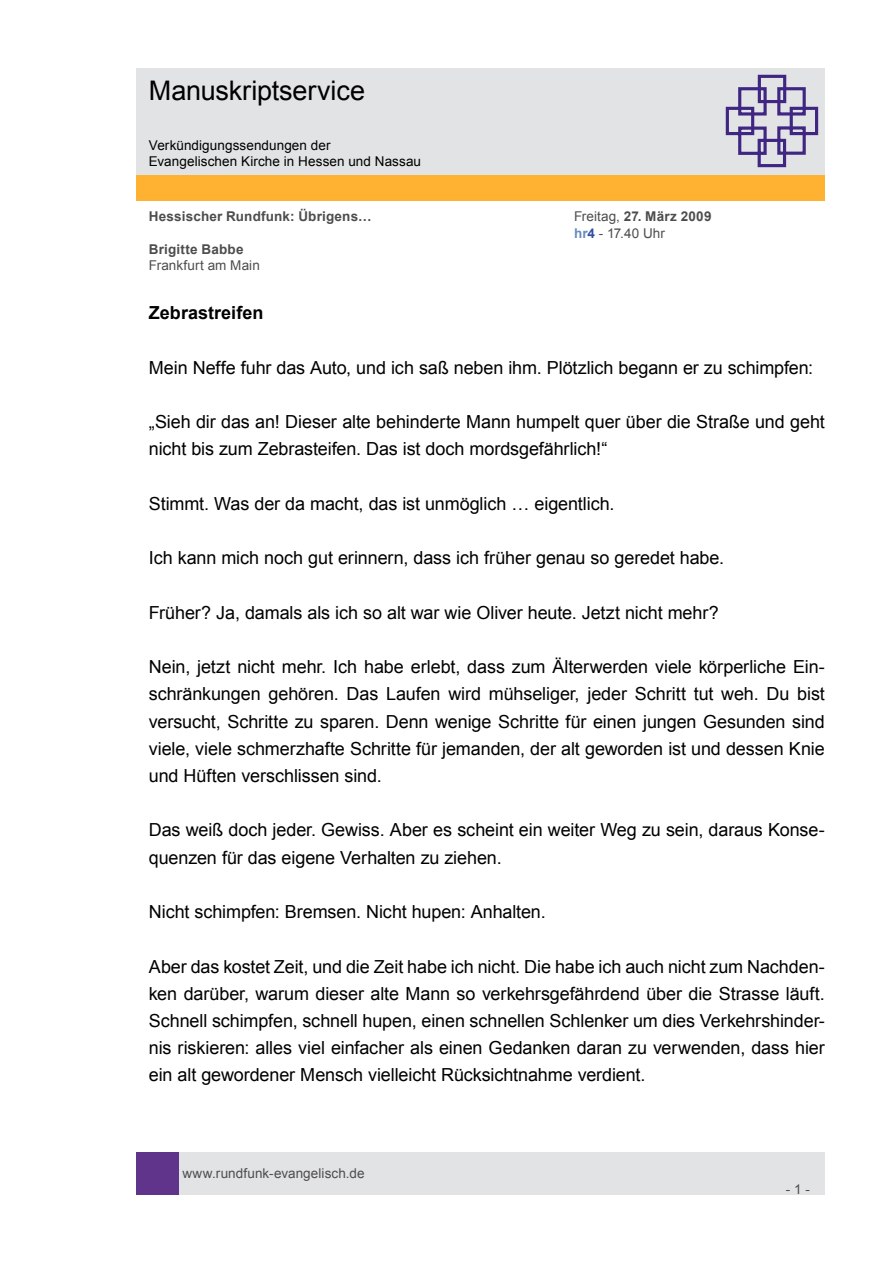
<style>
.page{position:relative;width:893px;height:1263px;background:#fff}
.page>*{position:absolute;margin:0;border:0;box-sizing:border-box;transform-origin:0 0}
.t1{font:27px "Arial";letter-spacing:-.005em;color:#000}
.t2{font:18px/27.2px "Arial";letter-spacing:-.005em;color:#000}
.t3{font:700 18px "Arial";color:#000}
.t4{font:13.5px/16.2px "Arial";letter-spacing:.005em;color:#4d4d4d}
.t5{font:13.5px/16.2px "Arial";letter-spacing:.005em;color:#000}
.t6{font:700 13.5px "Arial";letter-spacing:.015em;color:#4d4d4d}
.s1{font-weight:700}
.s2{font-weight:700;color:#688bc0}
.s3{font-weight:700;color:#2f4fa1}
</style>
<div class="page">
<div style="left:179px;top:1152px;width:646px;height:43px;background:#e2e3e4"></div>
<div style="left:136px;top:1152px;width:43px;height:43px;background:#5f348a"></div>
<div style="left:136px;top:175px;width:689px;height:26px;background:#ffb132"></div>
<div style="left:136px;top:68px;width:689px;height:106px;background:#e2e3e4"></div>
<svg style="left:725px;top:74px;width:94px;height:94px"></svg>
<h1 class="t1" style="left:149px;top:73px;width:218px">Manuskriptservice</h1>
<p class="t5" style="left:149px;top:137px;width:274px">Verkündigungssendungen der<br>Evangelischen Kirche in Hessen und Nassau</p>
<p class="t6" style="left:149px;top:208px;width:224px">Hessischer Rundfunk: Übrigens…</p>
<p class="t4" style="left:574px;top:209px;width:139px">Freitag, <span class="s1">27. März 2009 </span><span class="s2">hr</span><span class="s3">4</span> - 17.40 Uhr</p>
<p class="t6" style="left:149px;top:240px;width:96px">Brigitte Babbe</p>
<p class="t4" style="left:149px;top:257px;width:113px">Frankfurt am Main</p>
<p class="t3" style="left:149px;top:301px;width:116px">Zebrastreifen</p>
<p class="t2" style="left:149px;top:354px;width:666px">Mein Neffe fuhr das Auto, und ich saß neben ihm. Plötzlich begann er zu schimpfen:</p>
<p class="t2" style="left:149px;top:408px;width:677px">„Sieh dir das an! Dieser alte behinderte Mann humpelt quer über die Straße und geht nicht bis zum Zebrasteifen. Das ist doch mordsgefährlich!“</p>
<p class="t2" style="left:149px;top:490px;width:467px">Stimmt. Was der da macht, das ist unmöglich … eigentlich.</p>
<p class="t2" style="left:149px;top:544px;width:577px">Ich kann mich noch gut erinnern, dass ich früher genau so geredet habe.</p>
<p class="t2" style="left:149px;top:599px;width:571px">Früher? Ja, damals als ich so alt war wie Oliver heute. Jetzt nicht mehr?</p>
<p class="t2" style="left:149px;top:653px;width:678px;text-align:justify">Nein, jetzt nicht mehr. Ich habe erlebt, dass zum Älterwerden viele körperliche Ein&shy;schränkungen gehören. Das Laufen wird mühseliger, jeder Schritt tut weh. Du bist versucht, Schritte zu sparen. Denn wenige Schritte für einen jungen Gesunden sind viele, viele schmerzhafte Schritte für jemanden, der alt geworden ist und dessen Knie und Hüften verschlissen sind.</p>
<p class="t2" style="left:149px;top:817px;width:678px">Das weiß doch jeder. Gewiss. Aber es scheint ein weiter Weg zu sein, daraus Konse&shy;quenzen für das eigene Verhalten zu ziehen.</p>
<p class="t2" style="left:149px;top:898px;width:398px">Nicht schimpfen: Bremsen. Nicht hupen: Anhalten.</p>
<p class="t2" style="left:149px;top:953px;width:678px;text-align:justify">Aber das kostet Zeit, und die Zeit habe ich nicht. Die habe ich auch nicht zum Nachden&shy;ken darüber, warum dieser alte Mann so verkehrsgefährdend über die Strasse läuft.<br>Schnell schimpfen, schnell hupen, einen schnellen Schlenker um dies Verkehrshinder&shy;nis riskieren: alles viel einfacher als einen Gedanken daran zu verwenden, dass hier ein alt gewordener Mensch vielleicht Rücksichtnahme verdient.</p>
<p class="t4" style="left:182px;top:1165px;width:184px">www.rundfunk-evangelisch.de</p>
<p class="t4" style="left:786px;top:1181px;width:26px">- 1 -</p>
</div>
